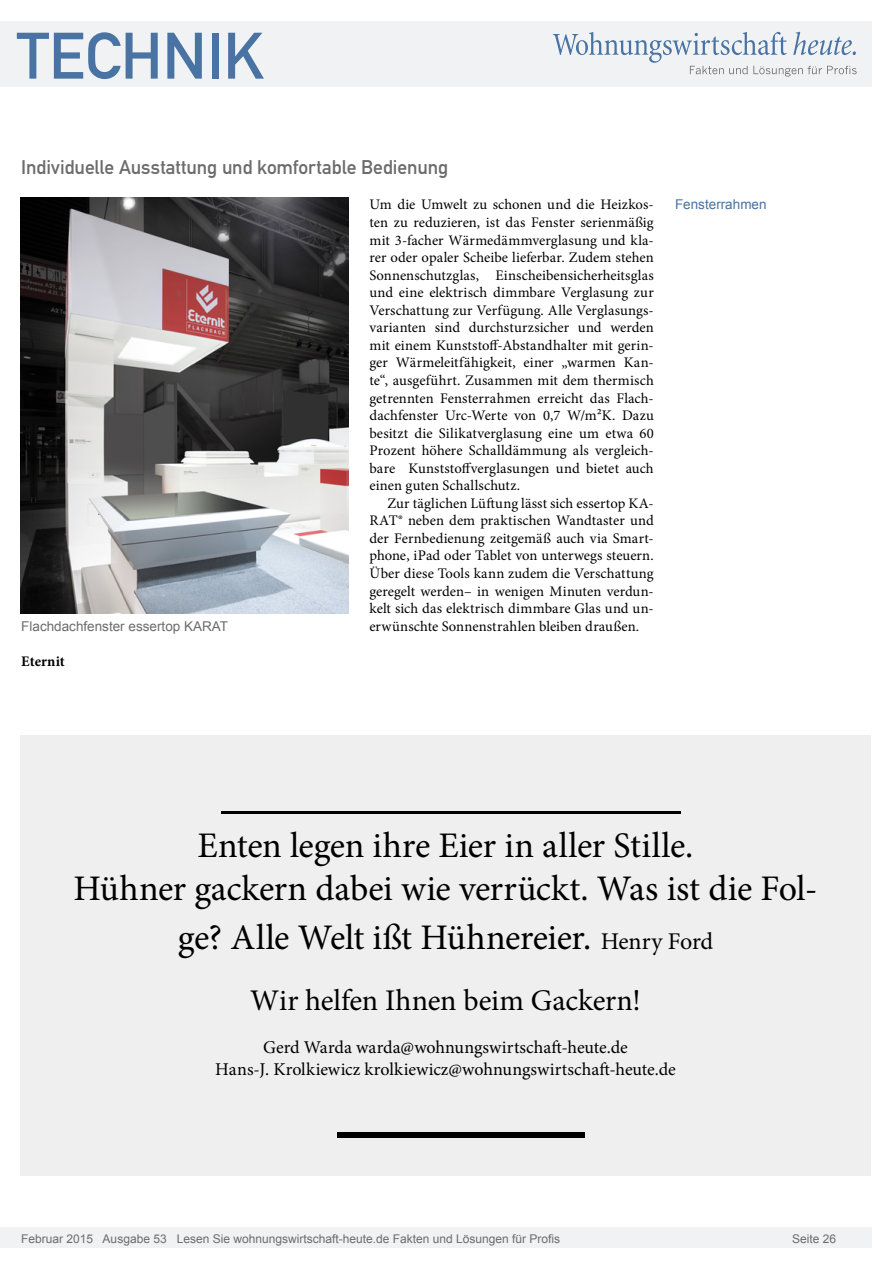
<style>
.page{position:relative;width:893px;height:1263px;background:#fff}
.page>*{position:absolute;margin:0;border:0;box-sizing:border-box;transform-origin:0 0}
.t1{font:64.5px "DIN Mittelschrift";color:#4973a3}
.Anlesetext{font:36px/48.6px "Minion Pro";letter-spacing:-.01em;color:#000;text-align:center}
.Anlesetext-2{font:30px "Minion Pro";letter-spacing:-.005em;color:#000}
.Überschrift_Grau{font:19.5px "DIN Mittelschrift";letter-spacing:-.005em;color:#6c6c6c}
.Anlesetext-3{font:18px "Minion Pro";letter-spacing:-.005em;color:#000}
.Fließtext_erste_Zeil{font:14.7px/17.5px "Minion Pro";letter-spacing:.005em;color:#000;text-align:justify}
.Fliesstext{font:14.7px/17.5px "Minion Pro";letter-spacing:.01em;color:#000;text-align:justify}
.AUTOR{font:700 14.7px "Minion Pro";color:#000}
.Bildunterschrift{font:13.5px "Arial";color:#6c6c6c}
.Info{font:13.5px "Arial";color:#4973a3}
.t2{font:12px "Arial";color:#6c6c6c}
.s1{font-size:24px}
</style>
<div class="page">
<div style="left:0;top:1227px;width:872px;height:20px;background:#f1f2f3"></div>
<div style="left:0;top:21px;width:872px;height:66px;background:#f1f2f3"></div>
<svg style="left:553px;top:32px;width:304px;height:45px"></svg>
<img style="left:21px;top:198px;width:327px;height:415px">
<div style="left:20px;top:735px;width:851px;height:441px;background:#efeff0"></div>
<hr style="left:222px;top:811px;width:459px;height:2px;background:#000">
<div style="left:338px;top:1132px;width:247px;height:5px;background:#000"></div>
<h1 class="t1" style="left:17px;top:18px;width:249px">TECHNIK</h1>
<p class="Überschrift_Grau" style="left:21px;top:156px;width:428px">Individuelle Ausstattung und komfortable Bedienung</p>
<p class="Fließtext_erste_Zeil" style="left:369px;top:196px;width:286px">Um die Umwelt zu schonen und die Heizkos&shy;ten zu reduzieren, ist das Fenster serienmäßig mit 3-facher Wärmedämmverglasung und kla&shy;rer oder opaler Scheibe lieferbar. Zudem stehen Sonnenschutzglas, Einscheibensicherheitsglas und eine elektrisch dimmbare Verglasung zur Verschattung zur Verfügung. Alle Verglasungs&shy;varianten sind durchsturzsicher und werden mit einem Kunststoff-Abstandhalter mit gerin&shy;ger Wärmeleitfähigkeit, einer „warmen Kan&shy;te“, ausgeführt. Zusammen mit dem thermisch getrennten Fensterrahmen erreicht das Flach&shy;dachfenster Urc-Werte von 0,7 W/m²K. Dazu besitzt die Silikatverglasung eine um etwa 60<br>Prozent höhere Schalldämmung als vergleich&shy;bare Kunststoffverglasungen und bietet auch einen guten Schallschutz.</p>
<p class="Fliesstext" style="left:369px;top:494px;width:286px;text-indent:18px">Zur täglichen Lüftung lässt sich essertop KA-RAT® neben dem praktischen Wandtaster und der Fernbedienung zeitgemäß auch via Smart&shy;phone, iPad oder Tablet von unterwegs steuern.<br>Über diese Tools kann zudem die Verschattung geregelt werden– in wenigen Minuten verdun&shy;kelt sich das elektrisch dimmbare Glas und un&shy;erwünschte Sonnenstrahlen bleiben draußen.</p>
<p class="AUTOR" style="left:21px;top:651px;width:45px">Eternit</p>
<p class="Bildunterschrift" style="left:21px;top:617px;width:208px">Flachdachfenster essertop KARAT</p>
<p class="Info" style="left:675px;top:196px;width:93px">Fensterrahmen</p>
<p class="Anlesetext" style="left:198px;top:821px;width:497px">Enten legen ihre Eier in aller Stille.</p>
<p class="Anlesetext" style="left:73px;top:865px;width:746px">Hühner gackern dabei wie verrückt. Was ist die Fol&shy;ge? Alle Welt ißt Hühnereier. <span class="s1">Henry Ford</span></p>
<p class="Anlesetext-2" style="left:250px;top:980px;width:392px">Wir helfen Ihnen beim Gackern!</p>
<p class="Anlesetext-3" style="left:263px;top:1035px;width:366px">Gerd Warda warda@wohnungswirtschaft-heute.de</p>
<p class="Anlesetext-3" style="left:215px;top:1057px;width:462px">Hans-J. Krolkiewicz krolkiewicz@wohnungswirtschaft-heute.de</p>
<p class="t2" style="left:21px;top:1230px;width:540px">Februar 2015 Ausgabe 53 Lesen Sie wohnungswirtschaft-heute.de Fakten und Lösungen für Profis</p>
<p class="t2" style="left:792px;top:1231px;width:46px">Seite 26</p>
</div>
